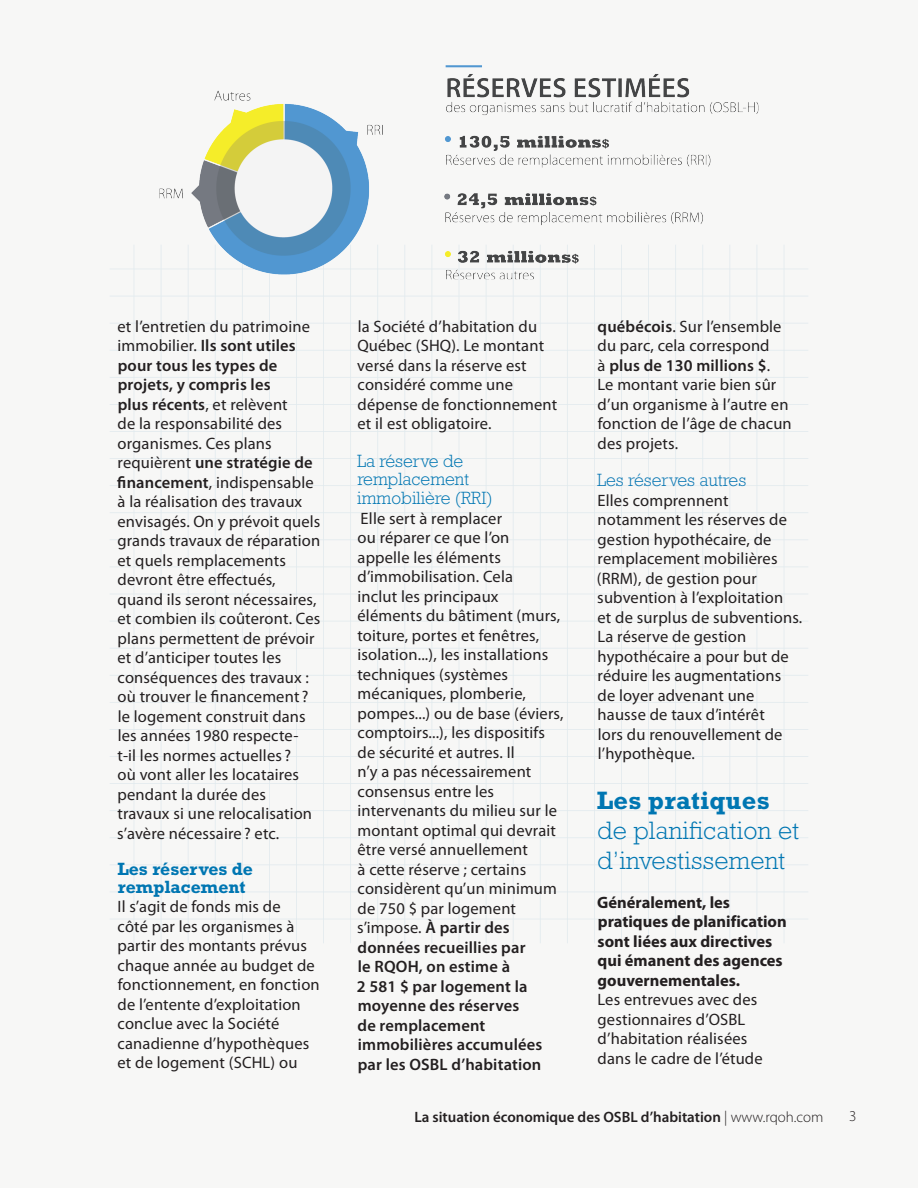
<style>
.page{position:relative;width:918px;height:1188px;background:#f7f7f6}
.page>*{position:absolute;margin:0;border:0;box-sizing:border-box;transform-origin:0 0}
.titres_et_citations{font:300 25.5px/30px "Rockwell Std";letter-spacing:.01em;color:#0076b2}
.titres_et_citations-2{font:700 25.5px "Rockwell Std";letter-spacing:.01em;color:#0076b2}
.titres_et_citations-3{font:300 18px/18px "Rockwell Std";color:#0076b2}
.titres_et_citations-4{font:700 18px/18px "Rockwell Std";color:#0076b2}
.titres_et_citations-5{font:300 18px "Rockwell Std";color:#0876b3}
.titres_et_citations-6{font:16.5px/19.5px "Myriad Pro";letter-spacing:.01em;color:#231f20}
.titres_et_citations-7{font:700 16.5px/19.5px "Myriad Pro";color:#231f20}
.t1{font:600 15px "Myriad Pro";color:#231f20}
.t2{font:300 15px "Myriad Pro";color:#231f20}
.s1{font-weight:600}
.s2{font-weight:400}
.s3{font-weight:300}
</style>
<div class="page">
<img style="left:160px;top:65px;width:598px;height:214px">
<p class="titres_et_citations-6" style="left:117px;top:316px;width:205px">et l’entretien du patrimoine immobilier. <span class="s1">Ils sont utiles pour tous les types de projets, y compris les<br>plus récents</span>, et relèvent<br>de la responsabilité des organismes. Ces plans requièrent <span class="s1">une stratégie de financement</span>, indispensable à la réalisation des travaux envisagés. On y prévoit quels grands travaux de réparation et quels remplacements devront être effectués, quand ils seront nécessaires, et combien ils coûteront. Ces plans permettent de prévoir et d’anticiper toutes les conséquences des travaux : où trouver le financement ? le logement construit dans les années 1980 respecte&shy;t-il les normes actuelles ?<br>où vont aller les locataires pendant la durée des travaux si une relocalisation s’avère nécessaire ? etc.</p>
<p class="titres_et_citations-4" style="left:117px;top:860px;width:137px">Les réserves de remplacement</p>
<p class="titres_et_citations-6" style="left:118px;top:897px;width:204px">Il s’agit de fonds mis de<br>côté par les organismes à partir des montants prévus chaque année au budget de fonctionnement, en fonction de l’entente d’exploitation conclue avec la Société canadienne d’hypothèques et de logement (SCHL) ou</p>
<p class="titres_et_citations-6" style="left:357px;top:316px;width:201px">la Société d’habitation du<br>Québec (SHQ). Le montant versé dans la réserve est considéré comme une dépense de fonctionnement et il est obligatoire.</p>
<p class="titres_et_citations-3" style="left:357px;top:452px;width:113px">La réserve de remplacement</p>
<p class="titres_et_citations-3" style="left:357px;top:489px;width:137px">immobilière (RRI)</p>
<p class="titres_et_citations-6" style="left:357px;top:508px;width:208px">Elle sert à remplacer<br>ou réparer ce que l’on appelle les éléments d’immobilisation. Cela<br>inclut les principaux éléments du bâtiment (murs, toiture, portes et fenêtres, isolation...), les installations techniques (systèmes mécaniques, plomberie, pompes...) ou de base (éviers, comptoirs...), les dispositifs de sécurité et autres. Il<br>n’y a pas nécessairement consensus entre les intervenants du milieu sur le montant optimal qui devrait être versé annuellement<br>à cette réserve ; certains considèrent qu’un minimum de 750 $ par logement s’impose. <span class="s1">À partir des données recueillies par<br>le RQOH, on estime à<br>2 581 $ par logement la moyenne des réserves<br>de remplacement immobilières accumulées par les OSBL d’habitation</span></p>
<p class="titres_et_citations-6" style="left:598px;top:316px;width:196px"><span class="s1">québécois</span>. Sur l’ensemble du parc, cela correspond<br>à <span class="s1">plus de 130 millions $</span>.<br>Le montant varie bien sûr d’un organisme à l’autre en fonction de l’âge de chacun des projets.</p>
<p class="titres_et_citations-5" style="left:597px;top:470px;width:151px">Les réserves autres</p>
<p class="titres_et_citations-6" style="left:597px;top:490px;width:207px">Elles comprennent notamment les réserves de gestion hypothécaire, de remplacement mobilières (RRM), de gestion pour subvention à l’exploitation<br>et de surplus de subventions.<br>La réserve de gestion hypothécaire a pour but de réduire les augmentations de loyer advenant une hausse de taux d’intérêt<br>lors du renouvellement de l’hypothèque.</p>
<p class="titres_et_citations-2" style="left:597px;top:785px;width:175px">Les pratiques</p>
<p class="titres_et_citations" style="left:597px;top:815px;width:203px">de planification et d’investissement</p>
<p class="titres_et_citations-7" style="left:597px;top:892px;width:191px">Généralement, les pratiques de planification sont liées aux directives qui émanent des agences gouvernementales.<br><span class="s2">Les entrevues avec des gestionnaires d’OSBL d’habitation réalisées<br>dans le cadre de l’étude</span></p>
<p class="t1" style="left:414px;top:1108px;width:411px">La situation économique des OSBL d’habitation <span class="s3">| www.rqoh.com</span></p>
<p class="t2" style="left:849px;top:1107px;width:9px">3</p>
</div>
